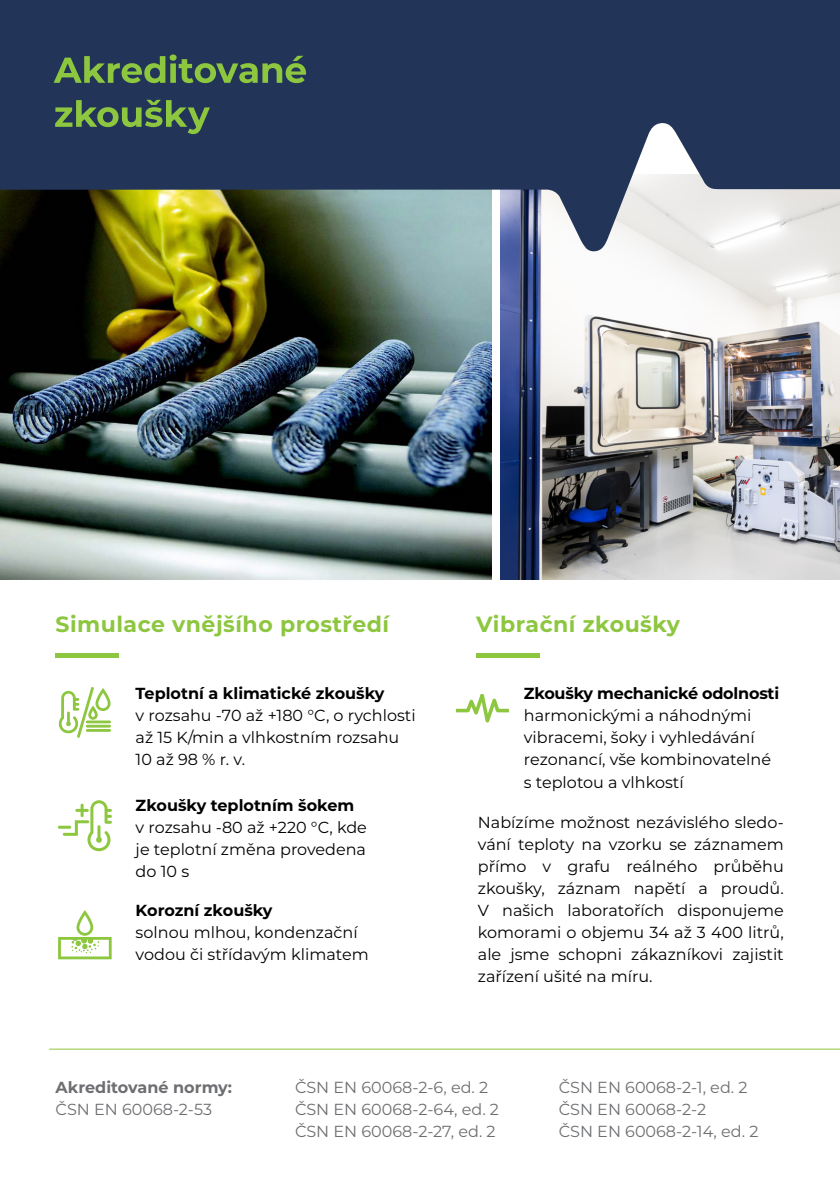
<style>
.page{position:relative;width:840px;height:1191px;background:#fff}
.page>*{position:absolute;margin:0;border:0;box-sizing:border-box;transform-origin:0 0}
.t1{font:700 22px "Montserrat";letter-spacing:.02em;color:#8dc63f}
.t2{font:16px/22px "Montserrat";color:#000}
.t3{font:16px/22px "Montserrat";color:#6d6e71}
.t4{font:700 16px "Montserrat";color:#000}
.t5{font:700 16px "Montserrat";color:#6d6e71}
</style>
<div class="page">
<img style="left:500px;top:251px;width:339px;height:328px">
<img style="left:0;top:251px;width:491px;height:328px">
<svg style="left:0;top:0;width:839px;height:251px;background:#425064"></svg>
<svg style="left:54px;top:54px;width:252px;height:29px;background:#4c6d4d"></svg>
<svg style="left:55px;top:100px;width:155px;height:34px;background:#46664e"></svg>
<div style="left:56px;top:653px;width:62px;height:5px;background:#8dc63f"></div>
<hr style="left:49px;top:1048px;width:790px;height:1px;background:#8dc63f">
<hr style="left:86px;top:720px;width:25px;height:3px;background:#8dc63f">
<hr style="left:86px;top:725px;width:25px;height:2px;background:#8dc63f">
<hr style="left:86px;top:729px;width:25px;height:3px;background:#8dc63f">
<svg style="left:58px;top:687px;width:52px;height:51px"></svg>
<svg style="left:58px;top:800px;width:54px;height:52px"></svg>
<svg style="left:58px;top:910px;width:54px;height:49px"></svg>
<div style="left:476px;top:653px;width:63px;height:5px;background:#8dc63f"></div>
<svg style="left:456px;top:694px;width:53px;height:28px"></svg>
<h1 class="t1" style="left:56px;top:608px;width:335px">Simulace vnějšího prostředí</h1>
<p class="t4" style="left:135px;top:682px;width:250px">Teplotní a klimatické zkoušky</p>
<p class="t2" style="left:135px;top:704px;width:281px">v rozsahu -70 až +180 °C, o rychlosti až 15 K/min a vlhkostním rozsahu<br>10 až 98 % r. v.</p>
<p class="t4" style="left:136px;top:793px;width:220px">Zkoušky teplotním šokem</p>
<p class="t2" style="left:136px;top:815px;width:232px;text-align:justify">v rozsahu -80 až +220 °C, kde je teplotní změna provedena do 10 s</p>
<p class="t4" style="left:136px;top:898px;width:138px">Korozní zkoušky</p>
<p class="t2" style="left:136px;top:920px;width:234px">solnou mlhou, kondenzační vodou či střídavým klimatem</p>
<h1 class="t1" style="left:476px;top:608px;width:205px">Vibrační zkoušky</h1>
<p class="t4" style="left:523px;top:682px;width:257px">Zkoušky mechanické odolnosti</p>
<p class="t2" style="left:523px;top:704px;width:248px">harmonickými a náhodnými vibracemi, šoky i vyhledávání rezonancí, vše kombinovatelné s teplotou a vlhkostí</p>
<p class="t2" style="left:477px;top:810px;width:307px;text-align:justify">Nabízíme možnost nezávislého sledo&shy;vání teploty na vzorku se záznamem přímo v grafu reálného průběhu zkoušky, záznam napětí a proudů.<br>V našich laboratořích disponujeme komorami o objemu 34 až 3 400 litrů, ale jsme schopni zákazníkovi zajistit zařízení ušité na míru.</p>
<p class="t5" style="left:56px;top:1076px;width:178px">Akreditované normy:</p>
<p class="t3" style="left:56px;top:1098px;width:158px">ČSN EN 60068-2-53</p>
<p class="t3" style="left:295px;top:1076px;width:205px">ČSN EN 60068-2-6, ed. 2<br>ČSN EN 60068-2-64, ed. 2<br>ČSN EN 60068-2-27, ed. 2</p>
<p class="t3" style="left:558px;top:1076px;width:201px">ČSN EN 60068-2-1, ed. 2<br>ČSN EN 60068-2-2<br>ČSN EN 60068-2-14, ed. 2</p>
</div>
